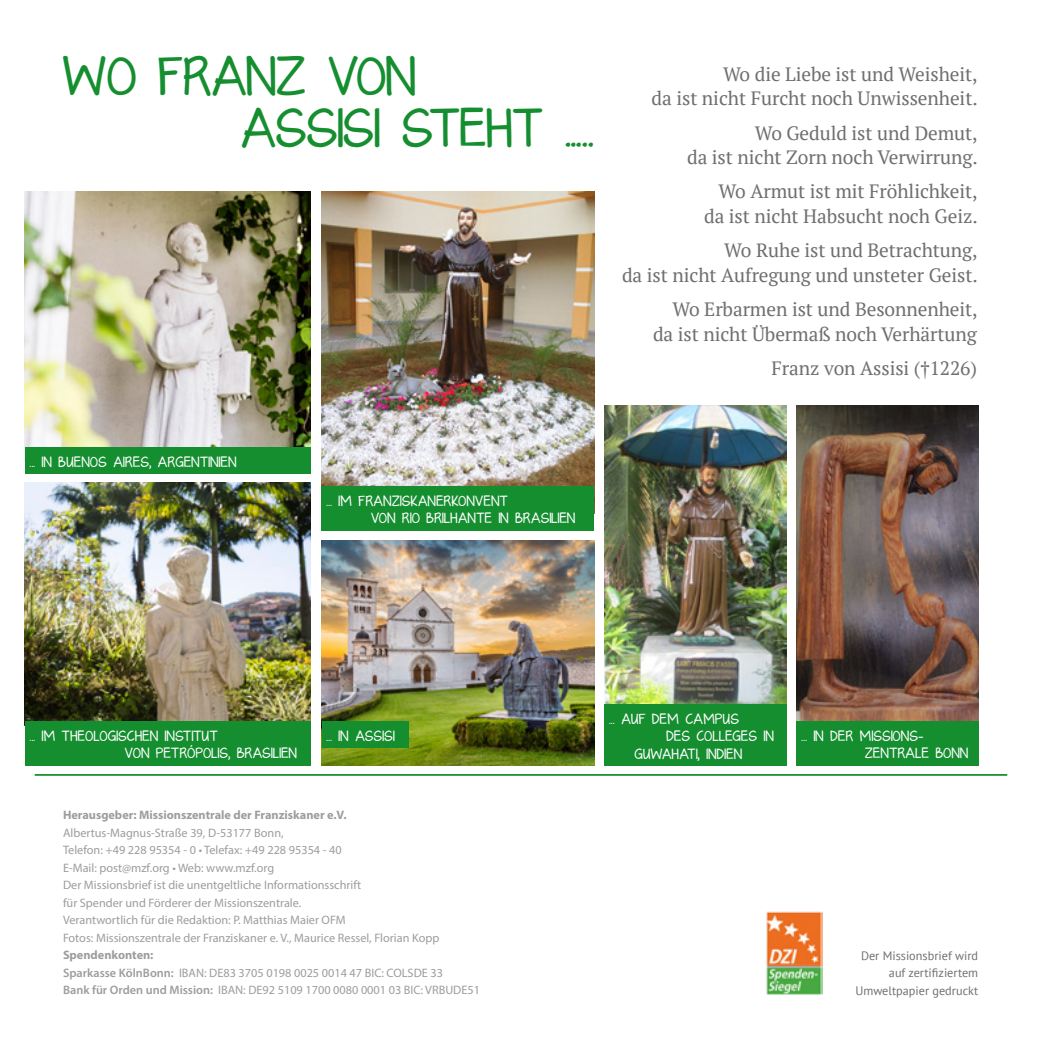
<style>
.page{position:relative;width:1042px;height:1042px;background:#fff}
.page>*{position:absolute;margin:0;border:0;box-sizing:border-box;transform-origin:0 0}
.t1{font:700 45.5px/52.5px "KG Like A Skyscraper";color:#158e30}
.t2{font:19.25px/24.5px "PT Serif";letter-spacing:-.005em;color:#706f6f;text-align:right}
.t3{font:12.25px/17.5px "Myriad Pro";color:#9d9d9c}
.t4{font:700 12.25px/17.5px "KG Like A Skyscraper";letter-spacing:.03em;color:#fff}
.t5{font:12.25px/17.5px "PT Sans";color:#706f6f;text-align:right}
.t6{font:700 12.25px "Myriad Pro";color:#9d9d9c}
.s1{font-weight:700}
.s2{font-weight:600}
</style>
<div class="page">
<img style="left:766px;top:911px;width:56px;height:84px">
<hr style="left:35px;top:774px;width:972px;height:2px;background:#158e30">
<img style="left:25px;top:191px;width:286px;height:257px">
<div style="left:25px;top:448px;width:286px;height:26px;background:#158e30"></div>
<img style="left:322px;top:191px;width:272px;height:295px">
<div style="left:322px;top:486px;width:272px;height:45px;background:#158e30"></div>
<img style="left:25px;top:483px;width:286px;height:238px">
<div style="left:25px;top:721px;width:286px;height:44px;background:#158e30"></div>
<img style="left:322px;top:540px;width:272px;height:225px">
<div style="left:322px;top:721px;width:86px;height:27px;background:#158e30"></div>
<img style="left:796px;top:405px;width:183px;height:316px">
<div style="left:796px;top:721px;width:183px;height:44px;background:#158e30"></div>
<img style="left:604px;top:405px;width:183px;height:299px">
<div style="left:604px;top:704px;width:183px;height:61px;background:#158e30"></div>
<h1 class="t1" style="left:241px;top:50px;width:354px;text-indent:-178px">WO FRANZ VON<br>ASSISI STEHT …..</h1>
<h2 class="t2" style="left:651px;top:61px;width:328px">Wo die Liebe ist und Weisheit,<br>da ist nicht Furcht noch Unwissenheit.</h2>
<h2 class="t2" style="left:687px;top:120px;width:292px">Wo Geduld ist und Demut,<br>da ist nicht Zorn noch Verwirrung.</h2>
<h2 class="t2" style="left:704px;top:179px;width:275px">Wo Armut ist mit Fröhlichkeit, da ist nicht Habsucht noch Geiz.</h2>
<h2 class="t2" style="left:622px;top:238px;width:357px">Wo Ruhe ist und Betrachtung,<br>da ist nicht Aufregung und unsteter Geist.</h2>
<h2 class="t2" style="left:653px;top:297px;width:326px">Wo Erbarmen ist und Besonnenheit, da ist nicht Übermaß noch Verhärtung</h2>
<h2 class="t2" style="left:771px;top:356px;width:207px">Franz von Assisi (†1226)</h2>
<p class="t4" style="left:30px;top:453px;width:208px">... IN BUENOS AIRES, ARGENTINIEN</p>
<p class="t4" style="left:371px;top:492px;width:206px;text-indent:-44px">... IM FRANZISKANERKONVENT<br>VON RIO BRILHANTE IN BRASILIEN</p>
<p class="t4" style="left:609px;top:710px;width:131px">... AUF DEM CAMPUS</p>
<p class="t4" style="left:666px;top:727px;width:109px">DES COLLEGES IN</p>
<p class="t4" style="left:635px;top:745px;width:109px">GUWAHATI, INDIEN</p>
<p class="t4" style="left:125px;top:727px;width:174px;text-indent:-95px">... IM THEOLOGISCHEN INSTITUT<br>VON PETRÓPOLIS, BRASILIEN</p>
<p class="t4" style="left:327px;top:727px;width:70px">... IN ASSISI</p>
<p class="t4" style="left:865px;top:727px;width:105px;text-indent:-63px">... IN DER MISSIONS-<br>ZENTRALE BONN</p>
<p class="t6" style="left:63px;top:807px;width:285px">Herausgeber: Missionszentrale der Franziskaner e.V.</p>
<p class="t3" style="left:63px;top:824px;width:378px">Albertus-Magnus-Straße 39, D-53177 Bonn,<br>Telefon: +49 228 95354 - 0 • Telefax: +49 228 95354 - 40<br>E-Mail: post@mzf.org • Web: www.mzf.org<br>Der Missionsbrief ist die unentgeltliche Informationsschrift<br>für Spender und Förderer der Missionszentrale.<br>Verantwortlich für die Redaktion: P. Matthias Maier OFM<br>Fotos: Missionszentrale der Franziskaner e. V., Maurice Ressel, Florian Kopp</p>
<p class="t3" style="left:63px;top:946px;width:418px"><span class="s1">Spendenkonten:<br></span><span class="s2">Sparkasse KölnBonn:</span> IBAN: DE83 3705 0198 0025 0014 47 BIC: COLSDE 33<br><span class="s2">Bank für Orden und Mission:</span> IBAN: DE92 5109 1700 0080 0001 03 BIC: VRBUDE51</p>
<p class="t5" style="left:855px;top:946px;width:124px">Der Missionsbrief wird auf zertifiziertem<br>Umweltpapier gedruckt</p>
</div>
